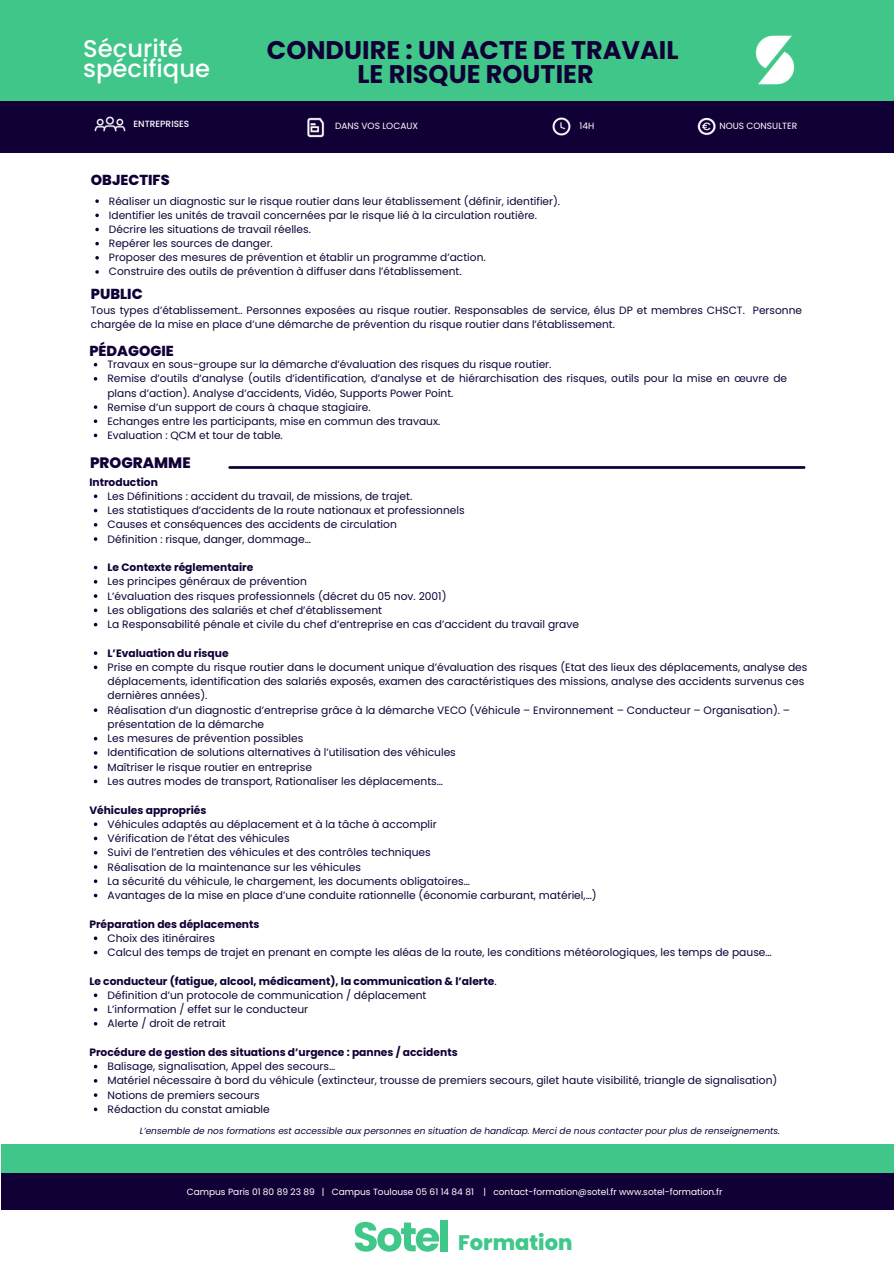
<style>
.page{position:relative;width:894px;height:1264px;background:#fff}
.page>*{position:absolute;margin:0;border:0;box-sizing:border-box;transform-origin:0 0}
.t1{font:700 25.5px/23.7px "Poppins";color:#110036;text-align:center}
.t2{font:500 24.15px/20.1px "Poppins";color:#fff}
.t3{font:800 21px "Poppins";color:#40c78a}
.t4{font:800 15px "Poppins";color:#110036}
.t5{font:800 14.4px "Poppins";color:#110036}
.t6{font:10.65px/14.2px "Poppins";color:#110036}
.t7{font:700 10.65px "Poppins";color:#110036}
.t8{font:9px "Poppins";color:#fff}
.t9{font:italic 9px "Poppins";color:#110036}
.t10{font:500 9px "Poppins";color:#fff}
.s1{font-weight:400}
</style>
<div class="page">
<div style="left:1px;top:1144px;width:892px;height:29px;background:#40c689"></div>
<div style="left:1px;top:1173px;width:892px;height:36px;background:#110036"></div>
<svg style="left:228px;top:466px;width:577px;height:3px;background:#231445"></svg>
<div style="left:1px;top:0;width:892px;height:129px;background:#40c689"></div>
<svg style="left:354px;top:1221px;width:85px;height:30px"></svg>
<div style="left:440px;top:1220px;width:7px;height:31px;background:#40c78a"></div>
<img style="left:755px;top:35px;width:40px;height:50px">
<svg style="left:95px;top:199px;width:4px;height:4px"></svg>
<svg style="left:95px;top:213px;width:4px;height:4px"></svg>
<svg style="left:95px;top:228px;width:4px;height:3px"></svg>
<svg style="left:95px;top:242px;width:4px;height:3px"></svg>
<svg style="left:95px;top:256px;width:4px;height:3px"></svg>
<svg style="left:95px;top:270px;width:4px;height:4px"></svg>
<svg style="left:94px;top:405px;width:3px;height:4px"></svg>
<svg style="left:94px;top:419px;width:3px;height:4px"></svg>
<svg style="left:94px;top:433px;width:3px;height:4px"></svg>
<svg style="left:94px;top:494px;width:3px;height:4px"></svg>
<svg style="left:94px;top:537px;width:3px;height:4px"></svg>
<svg style="left:94px;top:594px;width:3px;height:4px"></svg>
<svg style="left:94px;top:608px;width:3px;height:4px"></svg>
<svg style="left:94px;top:651px;width:3px;height:4px"></svg>
<svg style="left:94px;top:665px;width:3px;height:4px"></svg>
<svg style="left:94px;top:708px;width:3px;height:4px"></svg>
<svg style="left:94px;top:765px;width:3px;height:4px"></svg>
<svg style="left:94px;top:779px;width:3px;height:4px"></svg>
<svg style="left:94px;top:822px;width:3px;height:4px"></svg>
<svg style="left:94px;top:836px;width:3px;height:4px"></svg>
<svg style="left:94px;top:879px;width:3px;height:4px"></svg>
<svg style="left:94px;top:936px;width:3px;height:4px"></svg>
<svg style="left:94px;top:993px;width:3px;height:4px"></svg>
<svg style="left:94px;top:1107px;width:3px;height:4px"></svg>
<div style="left:0;top:101px;width:893px;height:52px;background:#110036"></div>
<img style="left:552px;top:117px;width:19px;height:19px">
<img style="left:697px;top:117px;width:19px;height:18px">
<img style="left:94px;top:116px;width:32px;height:16px">
<img style="left:307px;top:117px;width:18px;height:21px">
<p class="t2" style="left:83px;top:38px;width:128px">Sécurité spécifique</p>
<p class="t10" style="left:133px;top:117px;width:57px">ENTREPRISES</p>
<p class="t8" style="left:335px;top:119px;width:84px">DANS VOS LOCAUX</p>
<h1 class="t1" style="left:267px;top:38px;width:413px">CONDUIRE : UN ACTE DE TRAVAIL<br>LE RISQUE ROUTIER</h1>
<h5 class="t8" style="left:579px;top:119px;width:16px">14H</h5>
<p class="t8" style="left:719px;top:119px;width:79px">NOUS CONSULTER</p>
<p class="t5" style="left:91px;top:170px;width:80px">OBJECTIFS</p>
<p class="t6" style="left:109px;top:194px;width:452px">Réaliser un diagnostic sur le risque routier dans leur établissement (définir, identifier).</p>
<p class="t6" style="left:109px;top:208px;width:429px">Identifier les unités de travail concernées par le risque lié à la circulation routière.</p>
<p class="t6" style="left:109px;top:222px;width:203px">Décrire les situations de travail réelles.</p>
<p class="t6" style="left:109px;top:236px;width:165px">Repérer les sources de danger.</p>
<p class="t6" style="left:109px;top:250px;width:378px">Proposer des mesures de prévention et établir un programme d’action.</p>
<p class="t6" style="left:109px;top:265px;width:354px">Construire des outils de prévention à diffuser dans l’établissement.</p>
<p class="t5" style="left:91px;top:284px;width:53px">PUBLIC</p>
<p class="t6" style="left:91px;top:303px;width:712px">Tous types d’établissement.. Personnes exposées au risque routier. Responsables de service, élus DP et membres CHSCT. Personne chargée de la mise en place d’une démarche de prévention du risque routier dans l’établissement.</p>
<h4 class="t5" style="left:89px;top:341px;width:86px">PÉDAGOGIE</h4>
<p class="t6" style="left:107px;top:357px;width:445px">Travaux en sous-groupe sur la démarche d’évaluation des risques du risque routier.</p>
<h4 class="t6" style="left:107px;top:371px;width:681px">Remise d’outils d’analyse (outils d’identification, d’analyse et de hiérarchisation des risques, outils pour la mise en œuvre de plans d’action). Analyse d’accidents, Vidéo, Supports Power Point.</h4>
<p class="t6" style="left:107px;top:400px;width:265px">Remise d’un support de cours à chaque stagiaire.</p>
<p class="t6" style="left:107px;top:414px;width:334px">Echanges entre les participants, mise en commun des travaux.</p>
<p class="t6" style="left:107px;top:428px;width:177px">Evaluation : QCM et tour de table.</p>
<p class="t4" style="left:90px;top:452px;width:102px">PROGRAMME</p>
<h6 class="t7" style="left:89px;top:474px;width:70px">Introduction</h6>
<h4 class="t6" style="left:107px;top:489px;width:306px">Les Définitions : accident du travail, de missions, de trajet.</h4>
<p class="t6" style="left:107px;top:503px;width:358px">Les statistiques d’accidents de la route nationaux et professionnels</p>
<p class="t6" style="left:107px;top:517px;width:291px">Causes et conséquences des accidents de circulation</p>
<p class="t6" style="left:107px;top:532px;width:205px">Définition : risque, danger, dommage…</p>
<p class="t7" style="left:107px;top:560px;width:147px">Le Contexte réglementaire</p>
<p class="t6" style="left:107px;top:574px;width:201px">Les principes généraux de prévention</p>
<h4 class="t6" style="left:107px;top:589px;width:340px">L’évaluation des risques professionnels (décret du 05 nov. 2001)</h4>
<h5 class="t6" style="left:107px;top:603px;width:276px">Les obligations des salariés et chef d’établissement</h5>
<p class="t6" style="left:107px;top:617px;width:473px">La Responsabilité pénale et civile du chef d’entreprise en cas d’accident du travail grave</p>
<p class="t7" style="left:107px;top:645px;width:123px">L’Evaluation du risque</p>
<p class="t6" style="left:107px;top:660px;width:701px">Prise en compte du risque routier dans le document unique d’évaluation des risques (Etat des lieux des déplacements, analyse des déplacements, identification des salariés exposés, examen des caractéristiques des missions, analyse des accidents survenus ces dernières années).</p>
<p class="t6" style="left:107px;top:703px;width:684px">Réalisation d’un diagnostic d’entreprise grâce à la démarche VECO (Véhicule – Environnement – Conducteur – Organisation). – présentation de la démarche</p>
<p class="t6" style="left:107px;top:731px;width:197px">Les mesures de prévention possibles</p>
<p class="t6" style="left:107px;top:745px;width:350px">Identification de solutions alternatives à l’utilisation des véhicules</p>
<p class="t6" style="left:107px;top:760px;width:206px">Maîtriser le risque routier en entreprise</p>
<p class="t6" style="left:107px;top:774px;width:337px">Les autres modes de transport, Rationaliser les déplacements…</p>
<p class="t7" style="left:89px;top:802px;width:119px">Véhicules appropriés</p>
<p class="t6" style="left:107px;top:817px;width:331px">Véhicules adaptés au déplacement et à la tâche à accomplir</p>
<p class="t6" style="left:107px;top:831px;width:184px">Vérification de l’état des véhicules</p>
<p class="t6" style="left:107px;top:845px;width:324px">Suivi de l’entretien des véhicules et des contrôles techniques</p>
<p class="t6" style="left:107px;top:859px;width:255px">Réalisation de la maintenance sur les véhicules</p>
<p class="t6" style="left:107px;top:874px;width:364px">La sécurité du véhicule, le chargement, les documents obligatoires…</p>
<p class="t6" style="left:107px;top:888px;width:490px">Avantages de la mise en place d’une conduite rationnelle (économie carburant, matériel,…)</p>
<p class="t7" style="left:89px;top:916px;width:171px">Préparation des déplacements</p>
<h5 class="t6" style="left:107px;top:931px;width:109px">Choix des itinéraires</h5>
<p class="t6" style="left:107px;top:945px;width:665px">Calcul des temps de trajet en prenant en compte les aléas de la route, les conditions météorologiques, les temps de pause…</p>
<p class="t7" style="left:89px;top:973px;width:408px">Le conducteur (fatigue, alcool, médicament), la communication &amp; l’alerte<span class="s1">.</span></p>
<p class="t6" style="left:107px;top:988px;width:320px">Définition d’un protocole de communication / déplacement</p>
<p class="t6" style="left:107px;top:1002px;width:202px">L’information / effet sur le conducteur</p>
<p class="t6" style="left:107px;top:1016px;width:120px">Alerte / droit de retrait</p>
<p class="t7" style="left:89px;top:1044px;width:369px">Procédure de gestion des situations d’urgence : pannes / accidents</p>
<h5 class="t6" style="left:107px;top:1059px;width:229px">Balisage, signalisation, Appel des secours…</h5>
<p class="t6" style="left:107px;top:1073px;width:671px">Matériel nécessaire à bord du véhicule (extincteur, trousse de premiers secours, gilet haute visibilité, triangle de signalisation)</p>
<p class="t6" style="left:107px;top:1087px;width:154px">Notions de premiers secours</p>
<h6 class="t6" style="left:107px;top:1102px;width:164px">Rédaction du constat amiable</h6>
<p class="t9" style="left:140px;top:1124px;width:641px">L’ensemble de nos formations est accessible aux personnes en situation de handicap. Merci de nous contacter pour plus de renseignements.</p>
<h2 class="t8" style="left:187px;top:1185px;width:537px">Campus Paris 01 80 89 23 89 | Campus Toulouse 05 61 14 84 81 | contact-formation@sotel.fr www.sotel-formation.fr</h2>
<p class="t3" style="left:458px;top:1228px;width:116px">Formation</p>
</div>
